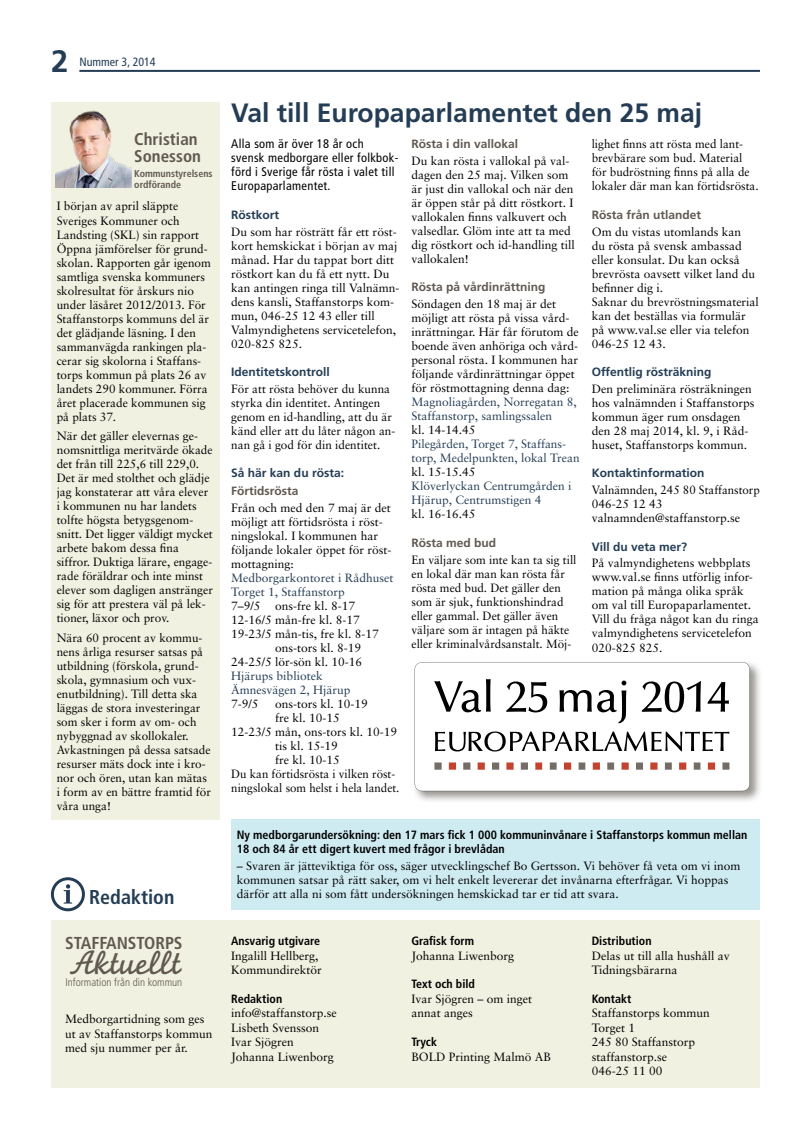
<style>
.page{position:relative;width:794px;height:1126px;background:#fff}
.page>*{position:absolute;margin:0;border:0;box-sizing:border-box;transform-origin:0 0}
.t1{font:35.2px "Monoline Script MT Std";color:#615951}
.t2{font:700 31px "Frutiger";color:#243d55}
.t3{font:700 26.5px "Frutiger";color:#243d55}
.t4{font:700 condensed 20px "Frutiger";color:#243d55}
.t5{font:700 condensed 17.3px "Frutiger";color:#615951}
.t6{font:700 condensed 17px/17.8px "Frutiger";color:#615951}
.t7{font:condensed 12.5px/14px "Frutiger";letter-spacing:.025em;color:#000}
.t8{font:12px/14px "Sabon";color:#000}
.t9{font:12px/14px "Sabon";color:#243d55}
.t10{font:700 condensed 12px/14px "Frutiger";color:#000}
.t11{font:12px/14px "Sabon";color:#000;scale:.96 1}
.t12{font:700 12px "Frutiger";color:#243d55}
.t13{font:700 12px "Frutiger";color:#615951}
.t14{font:condensed 12px "Frutiger";color:#243d55}
.t15{font:300 condensed 10.9px "Frutiger";color:#615951}
.t16{font:700 condensed 10px/10.8px "Frutiger";color:#615951}
</style>
<div class="page">
<hr style="left:79px;top:70px;width:681px;height:2px;background:#243d55">
<div style="left:231px;top:819px;width:529px;height:90px;background:#cfebf2"></div>
<div style="left:51px;top:920px;width:709px;height:167px;background:#f0f1e1"></div>
<div style="left:51px;top:102px;width:168px;height:717px;background:#f0f1e1"></div>
<svg style="left:51px;top:877px;width:34px;height:34px"></svg>
<img style="left:56px;top:111px;width:75px;height:77px">
<img style="left:414px;top:663px;width:346px;height:138px">
<svg style="left:415px;top:662px;width:334px;height:129px"></svg>
<svg style="left:434px;top:679px;width:56px;height:33px"></svg>
<svg style="left:506px;top:681px;width:41px;height:31px"></svg>
<svg style="left:434px;top:762px;width:295px;height:7px"></svg>
<svg style="left:559px;top:680px;width:67px;height:43px"></svg>
<svg style="left:642px;top:681px;width:59px;height:31px"></svg>
<svg style="left:707px;top:682px;width:22px;height:29px"></svg>
<svg style="left:435px;top:731px;width:294px;height:20px"></svg>
<h2 class="t2" style="left:51px;top:43px;width:19px">2</h2>
<p class="t14" style="left:79px;top:55px;width:78px">Nummer 3, 2014</p>
<h3 class="t6" style="left:134px;top:130px;width:68px">Christian<br>Sonesson</h3>
<p class="t16" style="left:134px;top:168px;width:80px">Kommunstyrelsens ordförande</p>
<p class="t8" style="left:57px;top:199px;width:156px">I början av april släppte<br>Sveriges Kommuner och<br>Landsting (SKL) sin rapport<br>Öppna jämförelser för grund&shy;skolan. Rapporten går igenom samtliga svenska kommuners skolresultat för årskurs nio under läsåret 2012/2013. För<br>Staffanstorps kommuns del är det glädjande läsning. I den sammanvägda rankingen pla&shy;cerar sig skolorna i Staffans&shy;torps kommun på plats 26 av landets 290 kommuner. Förra året placerade kommunen sig på plats 37.</p>
<p class="t8" style="left:57px;top:429px;width:158px">När det gäller elevernas ge&shy;nomsnittliga meritvärde ökade det från till 225,6 till 229,0.<br>Det är med stolthet och glädje jag konstaterar att våra elever i kommunen nu har landets tolfte högsta betygsgenom&shy;snitt. Det ligger väldigt mycket arbete bakom dessa fina siffror. Duktiga lärare, engage&shy;rade föräldrar och inte minst elever som dagligen anstränger sig för att prestera väl på lek&shy;tioner, läxor och prov.</p>
<p class="t8" style="left:57px;top:630px;width:156px">Nära 60 procent av kommu&shy;nens årliga resurser satsas på utbildning (förskola, grund&shy;skola, gymnasium och vux&shy;enutbildning). Till detta ska läggas de stora investeringar som sker i form av om- och nybyggnad av skollokaler.<br>Avkastningen på dessa satsade resurser mäts dock inte i kro&shy;nor och ören, utan kan mätas i form av en bättre framtid för våra unga!</p>
<h3 class="t4" style="left:89px;top:885px;width:87px">Redaktion</h3>
<h3 class="t5" style="left:65px;top:932px;width:117px">Staffanstorps</h3>
<h1 class="t1" style="left:69px;top:941px;width:114px">Aktuellt</h1>
<p class="t15" style="left:65px;top:976px;width:118px">Information från din kommun</p>
<p class="t8" style="left:65px;top:1011px;width:149px;line-height:14.4px">Medborgartidning som ges ut av Staffanstorps kommun med sju nummer per år.</p>
<h3 class="t3" style="left:231px;top:97px;width:472px">Val till Europaparlamentet den 25 maj</h3>
<p class="t7" style="left:231px;top:137px;width:169px">Alla som är över 18 år och svensk medborgare eller folkbok&shy;förd i Sverige får rösta i valet till<br>Europaparlamentet.</p>
<p class="t12" style="left:231px;top:207px;width:49px">Röstkort</p>
<p class="t8" style="left:231px;top:224px;width:170px">Du som har rösträtt får ett röst&shy;kort hemskickat i början av maj månad. Har du tappat bort ditt röstkort kan du få ett nytt. Du kan antingen ringa till Valnämn&shy;dens kansli, Staffanstorps kom&shy;mun, 046-25 12 43 eller till<br>Valmyndighetens servicetelefon,<br>020-825 825.</p>
<p class="t12" style="left:231px;top:365px;width:100px">Identitetskontroll</p>
<p class="t8" style="left:231px;top:381px;width:166px">För att rösta behöver du kunna styrka din identitet. Antingen genom en id-handling, att du är känd eller att du låter någon an&shy;nan gå i god för din identitet.</p>
<p class="t12" style="left:231px;top:466px;width:114px">Så här kan du rösta:</p>
<p class="t13" style="left:231px;top:483px;width:69px">Förtidsrösta</p>
<p class="t8" style="left:231px;top:500px;width:162px">Från och med den 7 maj är det möjligt att förtidsrösta i röst&shy;ningslokal. I kommunen har följande lokaler öppet för röst&shy;mottagning:</p>
<p class="t9" style="left:231px;top:570px;width:164px">Medborgarkontoret i Rådhuset<br>Torget 1, Staffanstorp</p>
<p class="t8" style="left:231px;top:598px;width:125px">7–9/5 ons-fre kl. 8-17</p>
<p class="t8" style="left:231px;top:612px;width:130px">12-16/5 mån-fre kl. 8-17</p>
<p class="t8" style="left:231px;top:626px;width:149px">19-23/5 mån-tis, fre kl. 8-17</p>
<p class="t8" style="left:275px;top:640px;width:88px">ons-tors kl. 8-19</p>
<p class="t8" style="left:231px;top:654px;width:132px">24-25/5 lör-sön kl. 10-16</p>
<p class="t9" style="left:231px;top:668px;width:121px">Hjärups bibliotek<br>Ämnesvägen 2, Hjärup</p>
<p class="t8" style="left:231px;top:696px;width:29px">7-9/5</p>
<p class="t8" style="left:275px;top:696px;width:94px">ons-tors kl. 10-19</p>
<p class="t8" style="left:275px;top:710px;width:66px">fre kl. 10-15</p>
<p class="t8" style="left:231px;top:724px;width:167px">12-23/5 mån, ons-tors kl. 10-19</p>
<p class="t8" style="left:275px;top:738px;width:64px">tis kl. 15-19</p>
<p class="t8" style="left:275px;top:752px;width:66px">fre kl. 10-15</p>
<p class="t11" style="left:231px;top:766px;width:172px">Du kan förtidsrösta i vilken röst-</p>
<p class="t11" style="left:231px;top:780px;width:177px">ningslokal som helst i hela landet.</p>
<p class="t13" style="left:411px;top:137px;width:108px">Rösta i din vallokal</p>
<p class="t8" style="left:411px;top:153px;width:165px">Du kan rösta i vallokal på val&shy;dagen den 25 maj. Vilken som är just din vallokal och när den är öppen står på ditt röstkort. I vallokalen finns valkuvert och valsedlar. Glöm inte att ta med dig röstkort och id-handling till vallokalen!</p>
<p class="t13" style="left:411px;top:280px;width:135px">Rösta på vårdinrättning</p>
<p class="t8" style="left:411px;top:297px;width:169px">Söndagen den 18 maj är det möjligt att rösta på vissa vård&shy;inrättningar. Här får förutom de boende även anhöriga och vård&shy;personal rösta. I kommunen har följande vårdinrättningar öppet för röstmottagning denna dag:</p>
<p class="t9" style="left:411px;top:395px;width:167px">Magnoliagården, Norregatan 8,<br>Staffanstorp, samlingssalen</p>
<p class="t8" style="left:411px;top:423px;width:66px">kl. 14-14.45</p>
<p class="t9" style="left:411px;top:437px;width:170px">Pilegården, Torget 7, Staffans&shy;torp, Medelpunkten, lokal Trean</p>
<p class="t8" style="left:411px;top:465px;width:66px">kl. 15-15.45</p>
<p class="t9" style="left:411px;top:479px;width:162px">Klöverlyckan Centrumgården i<br>Hjärup, Centrumstigen 4</p>
<p class="t8" style="left:411px;top:507px;width:66px">kl. 16-16.45</p>
<p class="t13" style="left:411px;top:535px;width:86px">Rösta med bud</p>
<p class="t8" style="left:411px;top:552px;width:166px">En väljare som inte kan ta sig till en lokal där man kan rösta får rösta med bud. Det gäller den som är sjuk, funktionshindrad eller gammal. Det gäller även väljare som är intagen på häkte eller kriminalvårdsanstalt. Möj-</p>
<p class="t8" style="left:592px;top:137px;width:168px">lighet finns att rösta med lant&shy;brevbärare som bud. Material för budröstning finns på alla de lokaler där man kan förtidsrösta.</p>
<p class="t13" style="left:592px;top:207px;width:111px">Rösta från utlandet</p>
<p class="t8" style="left:592px;top:224px;width:169px">Om du vistas utomlands kan<br>du rösta på svensk ambassad eller konsulat. Du kan också brevrösta oavsett vilket land du befinner dig i.<br>Saknar du brevröstningsmaterial kan det beställas via formulär på www.val.se eller via telefon<br>046-25 12 43.</p>
<p class="t12" style="left:592px;top:365px;width:121px">Offentlig rösträkning</p>
<p class="t8" style="left:592px;top:381px;width:164px">Den preliminära rösträkningen hos valnämnden i Staffanstorps kommun äger rum onsdagen den 28 maj 2014, kl. 9, i Råd&shy;huset, Staffanstorps kommun.</p>
<p class="t12" style="left:592px;top:466px;width:114px">Kontaktinformation</p>
<p class="t11" style="left:592px;top:483px;width:177px">Valnämnden, 245 80 Staffanstorp<br>046-25 12 43 valnamnden@staffanstorp.se</p>
<p class="t12" style="left:592px;top:539px;width:97px">Vill du veta mer?</p>
<p class="t8" style="left:592px;top:556px;width:168px">På valmyndighetens webbplats www.val.se finns utförlig infor&shy;mation på många olika språk om val till Europaparlamentet.<br>Vill du fråga något kan du ringa valmyndighetens servicetelefon<br>020-825 825.</p>
<p class="t10" style="left:237px;top:828px;width:512px">Ny medborgarundersökning: den 17 mars fick 1 000 kommuninvånare i Staffanstorps kommun mellan<br>18 och 84 år ett digert kuvert med frågor i brevlådan</p>
<p class="t8" style="left:237px;top:858px;width:505px">– Svaren är jätteviktiga för oss, säger utvecklingschef Bo Gertsson. Vi behöver få veta om vi inom kommunen satsar på rätt saker, om vi helt enkelt levererar det invånarna efterfrågar. Vi hoppas därför att alla ni som fått undersökningen hemskickad tar er tid att svara.</p>
<p class="t10" style="left:231px;top:934px;width:91px">Ansvarig utgivare</p>
<p class="t8" style="left:231px;top:948px;width:92px;line-height:14.4px">Ingalill Hellberg,<br>Kommundirektör</p>
<p class="t10" style="left:231px;top:991px;width:53px">Redaktion</p>
<p class="t8" style="left:231px;top:1005px;width:107px;line-height:14.4px">info@staffanstorp.se<br>Lisbeth Svensson<br>Ivar Sjögren<br>Johanna Liwenborg</p>
<p class="t10" style="left:411px;top:934px;width:64px">Grafisk form</p>
<p class="t8" style="left:411px;top:948px;width:104px">Johanna Liwenborg</p>
<p class="t10" style="left:411px;top:977px;width:65px">Text och bild</p>
<p class="t8" style="left:411px;top:991px;width:122px;line-height:14.4px">Ivar Sjögren – om inget annat anges</p>
<p class="t10" style="left:411px;top:1034px;width:27px">Tryck</p>
<p class="t8" style="left:411px;top:1049px;width:141px">BOLD Printing Malmö AB</p>
<p class="t10" style="left:592px;top:934px;width:61px">Distribution</p>
<p class="t8" style="left:592px;top:948px;width:140px;line-height:14.4px">Delas ut till alla hushåll av<br>Tidningsbärarna</p>
<p class="t10" style="left:592px;top:991px;width:41px">Kontakt</p>
<p class="t8" style="left:592px;top:1005px;width:119px;line-height:14.4px">Staffanstorps kommun<br>Torget 1<br>245 80 Staffanstorp staffanstorp.se<br>046-25 11 00</p>
</div>
